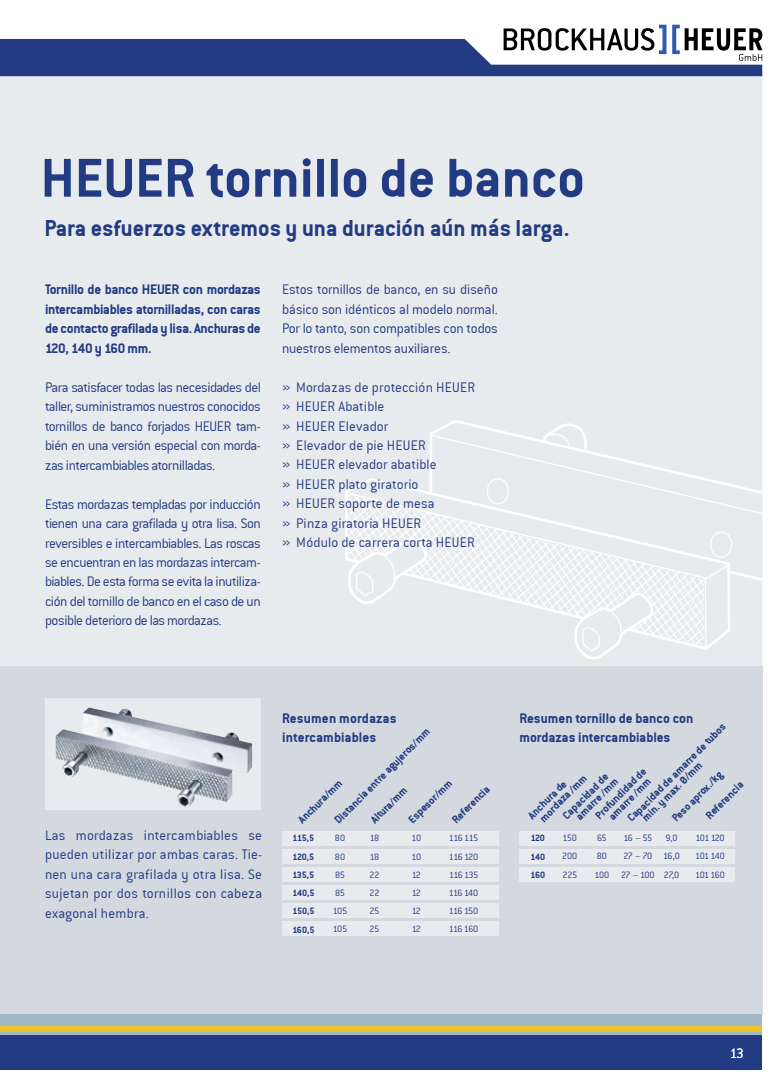
<style>
.page{position:relative;width:780px;height:1088px;background:#fff}
.page>*{position:absolute;margin:0;border:0;box-sizing:border-box;transform-origin:0 0}
.t1{font:60px "Conduit ITCTT Bold";color:#223b82}
.t2{font:25px "Conduit ITCTT Bold";color:#223b82}
.t3{font:15px/19.5px "Conduit ITCTT Light";color:#223b82;text-align:justify}
.t4{font:15px/19.5px "Conduit ITCTT Bold";letter-spacing:-.005em;color:#223b82}
.t5{font:15px "Conduit ITCTT Light";color:#fff}
.t6{font:11.75px/10.2px "Conduit ITCTT Bold";color:#223b82}
.t7{font:10px "Conduit ITCTT Light";letter-spacing:-.06em;color:#223b82}
.t8{font:10px "Conduit ITCTT Bold";letter-spacing:-.04em;color:#223b82}
</style>
<div class="page">
<div style="left:0;top:75px;width:762px;height:957px;background:#e8ebee"></div>
<div style="left:0;top:1013px;width:762px;height:23px;background:#a3b8c7"></div>
<div style="left:0;top:1026px;width:762px;height:5px;background:#e9c425"></div>
<svg style="left:0;top:25px;width:762px;height:51px"></svg>
<div style="left:0;top:1035px;width:762px;height:35px;background:#223b82"></div>
<svg style="left:348px;top:434px;width:414px;height:215px"></svg>
<svg style="left:542px;top:423px;width:46px;height:31px"></svg>
<svg style="left:347px;top:533px;width:81px;height:73px"></svg>
<svg style="left:573px;top:588px;width:81px;height:71px"></svg>
<div style="left:0;top:666px;width:763px;height:347px;background:#d3d9de"></div>
<div style="left:45px;top:698px;width:216px;height:112px;background:#e8ebee"></div>
<img style="left:55px;top:707px;width:197px;height:100px">
<div style="left:282px;top:830px;width:216px;height:15px;background:#e8ebee"></div>
<div style="left:282px;top:849px;width:216px;height:14px;background:#e8ebee"></div>
<div style="left:282px;top:867px;width:216px;height:14px;background:#e8ebee"></div>
<div style="left:282px;top:885px;width:216px;height:15px;background:#e8ebee"></div>
<div style="left:282px;top:903px;width:216px;height:15px;background:#e8ebee"></div>
<div style="left:282px;top:921px;width:216px;height:15px;background:#e8ebee"></div>
<div style="left:519px;top:849px;width:216px;height:14px;background:#e8ebee"></div>
<div style="left:519px;top:867px;width:216px;height:14px;background:#e8ebee"></div>
<div style="left:519px;top:830px;width:216px;height:15px;background:#e8ebee"></div>
<h1 class="t1" style="left:41px;top:143px;width:545px">HEUER tornillo de banco</h1>
<h2 class="t2" style="left:44px;top:213px;width:526px">Para esfuerzos extremos y una duración aún más larga.</h2>
<p class="t4" style="left:45px;top:279px;width:217px;text-align:justify">Tornillo de banco HEUER con mordazas intercambiables atornilladas, con caras de contacto grafilada y lisa. Anchuras de 120, 140 y 160 mm.</p>
<p class="t3" style="left:45px;top:377px;width:217px">Para satisfacer todas las necesidades del taller, suministramos nuestros conocidos tornillos de banco forjados HEUER tam&shy;bién en una versión especial con morda&shy;zas intercambiables atornilladas.</p>
<p class="t3" style="left:45px;top:494px;width:217px">Estas mordazas templadas por inducción tienen una cara grafilada y otra lisa. Son reversibles e intercambiables. Las roscas se encuentran en las mordazas intercam&shy;biables. De esta forma se evita la inutiliza&shy;ción del tornillo de banco en el caso de un posible deterioro de las mordazas.</p>
<p class="t3" style="left:282px;top:280px;width:217px">Estos tornillos de banco, en su diseño básico son idénticos al modelo normal.<br>Por lo tanto, son compatibles con todos nuestros elementos auxiliares.</p>
<p class="t3" style="left:282px;top:377px;width:195px;text-align:left">» Mordazas de protección HEUER » HEUER Abatible<br>» HEUER Elevador<br>» Elevador de pie HEUER<br>» HEUER elevador abatible<br>» HEUER plato giratorio<br>» HEUER soporte de mesa<br>» Pinza giratoria HEUER<br>» Módulo de carrera corta HEUER</p>
<p class="t3" style="left:45px;top:825px;width:219px">Las mordazas intercambiables se pueden utilizar por ambas caras. Tie&shy;nen una cara grafilada y otra lisa. Se sujetan por dos tornillos con cabeza exagonal hembra.</p>
<p class="t4" style="left:282px;top:708px;width:116px">Resumen mordazas intercambiables</p>
<p class="t4" style="left:519px;top:708px;width:176px">Resumen tornillo de banco con mordazas intercambiables</p>
<p class="t6" style="left:560px;top:813px;width:64px;text-align:right;rotate:-45deg">Capacidad de amarre /mm</p>
<p class="t6" style="left:632px;top:808px;width:125px;text-indent:-10px;rotate:-45deg">Capacidad de amarre de tubos min. y max. Ø/mm</p>
<p class="t6" style="left:332px;top:818px;width:131px;rotate:-45deg">Distancia entre agujeros/mm</p>
<p class="t6" style="left:593px;top:813px;width:69px;text-align:center;rotate:-45deg">Profundidad de amarre /mm</p>
<p class="t6" style="left:526px;top:813px;width:51px;rotate:-45deg">Anchura de</p>
<p class="t6" style="left:684px;top:794px;width:50px;line-height:21.9px;text-indent:-26px;rotate:-45deg">Peso aprox./kg<br>Referencia</p>
<p class="t6" style="left:368px;top:818px;width:48px;rotate:-45deg">Altura/mm</p>
<p class="t6" style="left:406px;top:818px;width:58px;rotate:-45deg">Espesor/mm</p>
<p class="t6" style="left:450px;top:818px;width:50px;rotate:-45deg">Referencia</p>
<p class="t6" style="left:538px;top:816px;width:63px;rotate:-45deg">mordaza /mm</p>
<p class="t6" style="left:296px;top:818px;width:58px;rotate:-45deg">Anchura/mm</p>
<p class="t8" style="left:292px;top:832px;width:23px">115,5</p>
<p class="t7" style="left:335px;top:833px;width:12px">80</p>
<p class="t7" style="left:369px;top:833px;width:11px">18</p>
<p class="t7" style="left:411px;top:833px;width:11px">10</p>
<p class="t7" style="left:449px;top:833px;width:31px">116 115</p>
<p class="t8" style="left:292px;top:851px;width:23px">120,5</p>
<p class="t7" style="left:335px;top:851px;width:12px">80</p>
<p class="t7" style="left:369px;top:851px;width:11px">18</p>
<p class="t7" style="left:411px;top:851px;width:11px">10</p>
<p class="t7" style="left:449px;top:851px;width:31px">116 120</p>
<p class="t8" style="left:292px;top:869px;width:23px">135,5</p>
<p class="t7" style="left:335px;top:869px;width:11px">85</p>
<p class="t7" style="left:369px;top:869px;width:12px">22</p>
<p class="t7" style="left:412px;top:869px;width:11px">12</p>
<p class="t7" style="left:449px;top:869px;width:31px">116 135</p>
<p class="t8" style="left:292px;top:887px;width:24px">140,5</p>
<p class="t7" style="left:335px;top:887px;width:11px">85</p>
<p class="t7" style="left:369px;top:887px;width:12px">22</p>
<p class="t7" style="left:412px;top:887px;width:11px">12</p>
<p class="t7" style="left:449px;top:887px;width:31px">116 140</p>
<p class="t8" style="left:292px;top:905px;width:24px">150,5</p>
<p class="t7" style="left:333px;top:906px;width:16px">105</p>
<p class="t7" style="left:369px;top:906px;width:11px">25</p>
<p class="t7" style="left:412px;top:906px;width:11px">12</p>
<p class="t7" style="left:449px;top:906px;width:31px">116 150</p>
<p class="t8" style="left:292px;top:924px;width:24px">160,5</p>
<p class="t7" style="left:333px;top:924px;width:16px">105</p>
<p class="t7" style="left:369px;top:924px;width:11px">25</p>
<p class="t7" style="left:412px;top:924px;width:11px">12</p>
<p class="t7" style="left:448px;top:924px;width:31px">116 160</p>
<p class="t8" style="left:530px;top:832px;width:16px">120</p>
<p class="t7" style="left:562px;top:833px;width:16px">150</p>
<p class="t7" style="left:597px;top:833px;width:11px">65</p>
<p class="t7" style="left:623px;top:833px;width:30px">16 – 55</p>
<p class="t7" style="left:665px;top:833px;width:14px">9,0</p>
<p class="t7" style="left:695px;top:833px;width:31px">101 120</p>
<p class="t8" style="left:530px;top:851px;width:16px">140</p>
<p class="t7" style="left:562px;top:851px;width:17px">200</p>
<p class="t7" style="left:596px;top:851px;width:12px">80</p>
<p class="t7" style="left:623px;top:851px;width:58px">27 – 70 16,0</p>
<p class="t7" style="left:695px;top:851px;width:31px">101 140</p>
<p class="t8" style="left:530px;top:869px;width:16px">160</p>
<p class="t7" style="left:562px;top:869px;width:16px">225</p>
<p class="t7" style="left:594px;top:869px;width:86px">100 27 – 100 27,0</p>
<p class="t7" style="left:695px;top:869px;width:31px">101 160</p>
<p class="t5" style="left:730px;top:1045px;width:15px">13</p>
</div>
